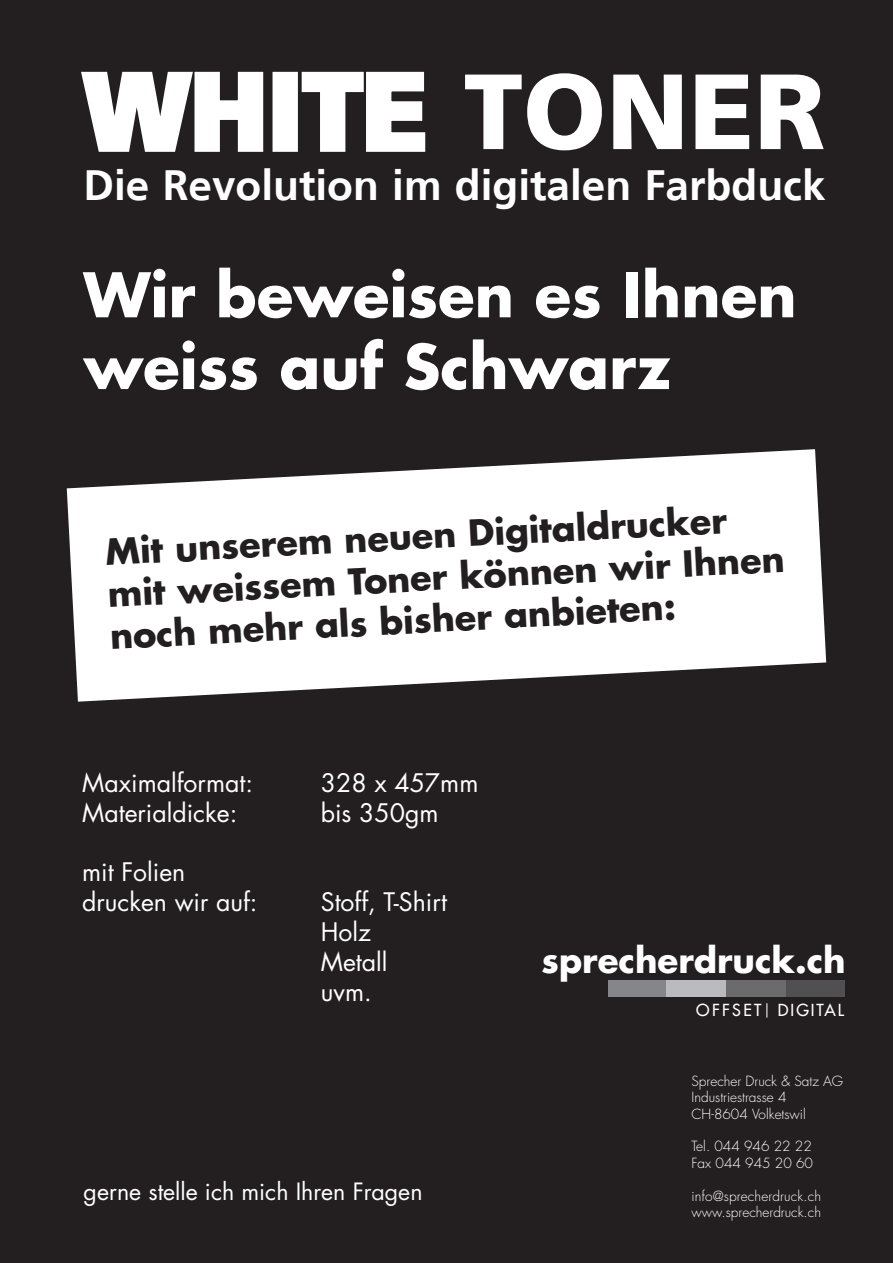
<style>
.page{position:relative;width:893px;height:1263px;background:#231f20}
.page>*{position:absolute;margin:0;border:0;box-sizing:border-box;transform-origin:0 0}
.t1{font:900 106.65px "Frutiger";color:#fff}
.t2{font:700 59.85px/71.7px "Futura";color:#fff}
.t3{font:700 42.3px "Frutiger";color:#fff}
.t4{font:700 34.95px "Futura";color:#231f20}
.t5{font:700 34.05px "Futura";color:#fff}
.t6{font:24.9px "Futura";color:#fff}
.t7{font:23.1px "Futura";color:#fff}
.t8{font:16.2px "Futura";letter-spacing:.12em;color:#fff}
.t9{font:300 13.65px "Futura";color:#fff}
</style>
<div class="page">
<svg style="left:78px;top:69px;width:188px;height:87px"></svg>
<div style="left:273px;top:72px;width:25px;height:80px;border:6px solid #fff"></div>
<svg style="left:299px;top:69px;width:129px;height:86px"></svg>
<div style="left:608px;top:980px;width:59px;height:16px;background:#848689"></div>
<div style="left:785px;top:980px;width:59px;height:17px;background:#505052"></div>
<div style="left:726px;top:980px;width:59px;height:17px;background:#6b6b6e"></div>
<div style="left:667px;top:980px;width:59px;height:17px;background:#babbbe"></div>
<svg style="left:766px;top:1003px;width:1px;height:14px"></svg>
<svg style="left:66px;top:448px;width:761px;height:255px"></svg>
<p class="t1" style="left:84px;top:47px;width:743px">WHITE TONER</p>
<p class="t3" style="left:84px;top:160px;width:743px">Die Revolution im digitalen Farbduck</p>
<p class="t2" style="left:84px;top:257px;width:715px">Wir beweisen es Ihnen weiss auf Schwarz</p>
<p class="t4" style="left:104px;top:528px;width:624px;rotate:-3deg">Mit unserem neuen Digitaldrucker</p>
<p class="t4" style="left:107px;top:570px;width:679px;rotate:-3deg">mit weissem Toner können wir Ihnen</p>
<p class="t4" style="left:109px;top:612px;width:568px;rotate:-3deg">noch mehr als bisher anbieten:</p>
<p class="t6" style="left:82px;top:766px;width:172px">Maximalformat:</p>
<p class="t6" style="left:321px;top:766px;width:159px">328 x 457mm</p>
<p class="t6" style="left:82px;top:795px;width:157px">Materialdicke:</p>
<p class="t6" style="left:321px;top:795px;width:119px">bis 350gm</p>
<p class="t6" style="left:82px;top:855px;width:105px">mit Folien</p>
<p class="t6" style="left:82px;top:885px;width:177px">drucken wir auf:</p>
<p class="t6" style="left:321px;top:885px;width:128px">Stoff, T-Shirt</p>
<p class="t6" style="left:321px;top:915px;width:52px">Holz</p>
<p class="t6" style="left:321px;top:944px;width:68px">Metall</p>
<p class="t6" style="left:321px;top:974px;width:52px">uvm.</p>
<p class="t7" style="left:84px;top:1176px;width:340px">gerne stelle ich mich Ihren Fragen</p>
<p class="t5" style="left:541px;top:936px;width:306px">sprecherdruck.ch</p>
<p class="t8" style="left:696px;top:999px;width:67px">OFFSET</p>
<p class="t8" style="left:778px;top:999px;width:68px">DIGITAL</p>
<p class="t9" style="left:691px;top:1072px;width:153px">Sprecher Druck &amp; Satz AG</p>
<p class="t9" style="left:691px;top:1088px;width:96px">Industriestrasse 4</p>
<p class="t9" style="left:691px;top:1105px;width:116px">CH-8604 Volketswil</p>
<p class="t9" style="left:691px;top:1137px;width:122px">Tel. 044 946 22 22</p>
<p class="t9" style="left:691px;top:1154px;width:123px">Fax 044 945 20 60</p>
<p class="t9" style="left:691px;top:1187px;width:131px">info@sprecherdruck.ch</p>
<p class="t9" style="left:691px;top:1203px;width:131px">www.sprecherdruck.ch</p>
</div>
